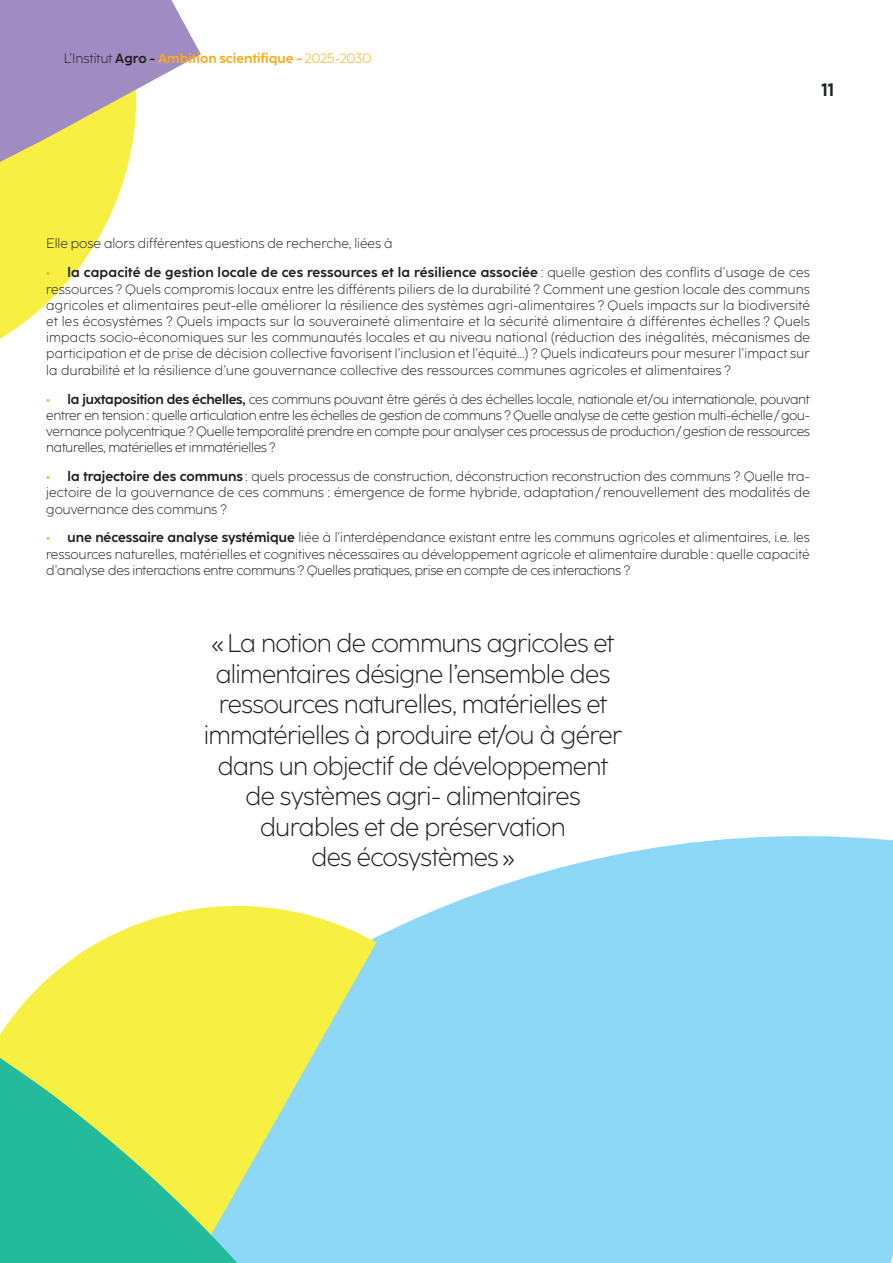
<style>
.page{position:relative;width:893px;height:1263px;background:#fff}
.page>*{position:absolute;margin:0;border:0;box-sizing:border-box;transform-origin:0 0}
.t1{font:300 25.5px/30.6px "Coco Sharp";letter-spacing:-.025em;color:#231f20;text-align:center}
.t2{font:700 18px "Coco Sharp";color:#1d2225}
.t3{font:300 13.5px/16.2px "Coco Sharp";letter-spacing:-.005em;color:#231f20;text-align:justify}
.t4{font:700 13.5px "Coco Sharp";color:#faab1a}
.s1{font-weight:300;color:#231f20}
.s2{color:#231f20}
.s3{font-weight:300}
.s4{font-weight:700;color:#faab1a}
.s5{font-weight:700}
</style>
<div class="page">
<svg style="left:0;top:193px;width:120px;height:146px;fill:#f7ef41"></svg>
<svg style="left:0;top:0;width:201px;height:193px"></svg>
<div style="left:376px;top:836px;width:517px;height:427px;background:#8dd7f7"></div>
<svg style="left:18px;top:906px;width:358px;height:357px;fill:#f7ef41"></svg>
<svg style="left:0;top:1010px;width:326px;height:253px;background:#a0da7e"></svg>
<p class="t4" style="left:64px;top:51px;width:309px"><span class="s1">L’Institut</span> <span class="s2">Agro -</span> Ambition scientifique - <span class="s3">2025-2030</span></p>
<h2 class="t2" style="left:822px;top:79px;width:14px">11</h2>
<p class="t3" style="left:46px;top:236px;width:348px">Elle pose alors différentes questions de recherche, liées à</p>
<p class="t3" style="left:46px;top:265px;width:765px"><span class="s4">•</span> <span class="s5">la capacité de gestion locale de ces ressources et la résilience associée</span> : quelle gestion des conflits d’usage de ces ressources ? Quels compromis locaux entre les différents piliers de la durabilité ? Comment une gestion locale des communs agricoles et alimentaires peut-elle améliorer la résilience des systèmes agri-alimentaires ? Quels impacts sur la biodiversité et les écosystèmes ? Quels impacts sur la souveraineté alimentaire et la sécurité alimentaire à différentes échelles ? Quels impacts socio-économiques sur les communautés locales et au niveau national (réduction des inégalités, mécanismes de participation et de prise de décision collective favorisent l’inclusion et l’équité…) ? Quels indicateurs pour mesurer l’impact sur la durabilité et la résilience d’une gouvernance collective des ressources communes agricoles et alimentaires ?</p>
<p class="t3" style="left:46px;top:391px;width:765px"><span class="s4">•</span> <span class="s5">la juxtaposition des échelles,</span> ces communs pouvant être gérés à des échelles locale, nationale et/ou internationale, pouvant entrer en tension : quelle articulation entre les échelles de gestion de communs ? Quelle analyse de cette gestion multi-échelle/gou&shy;vernance polycentrique ? Quelle temporalité prendre en compte pour analyser ces processus de production/gestion de ressources naturelles, matérielles et immatérielles ?</p>
<p class="t3" style="left:46px;top:468px;width:765px"><span class="s4">•</span> <span class="s5">la trajectoire des communs</span> : quels processus de construction, déconstruction reconstruction des communs ? Quelle tra&shy;jectoire de la gouvernance de ces communs : émergence de forme hybride, adaptation/ renouvellement des modalités de gouvernance des communs ?</p>
<p class="t3" style="left:46px;top:530px;width:765px"><span class="s4">•</span> <span class="s5">une nécessaire analyse systémique</span> liée à l’interdépendance existant entre les communs agricoles et alimentaires, i.e. les ressources naturelles, matérielles et cognitives nécessaires au développement agricole et alimentaire durable : quelle capacité d’analyse des interactions entre communs ? Quelles pratiques, prise en compte de ces interactions ?</p>
<p class="t1" style="left:204px;top:628px;width:420px">« La notion de communs agricoles et alimentaires désigne l’ensemble des ressources naturelles, matérielles et immatérielles à produire et/ou à gérer dans un objectif de développement de systèmes agri- alimentaires durables et de préservation<br>des écosystèmes »</p>
</div>
